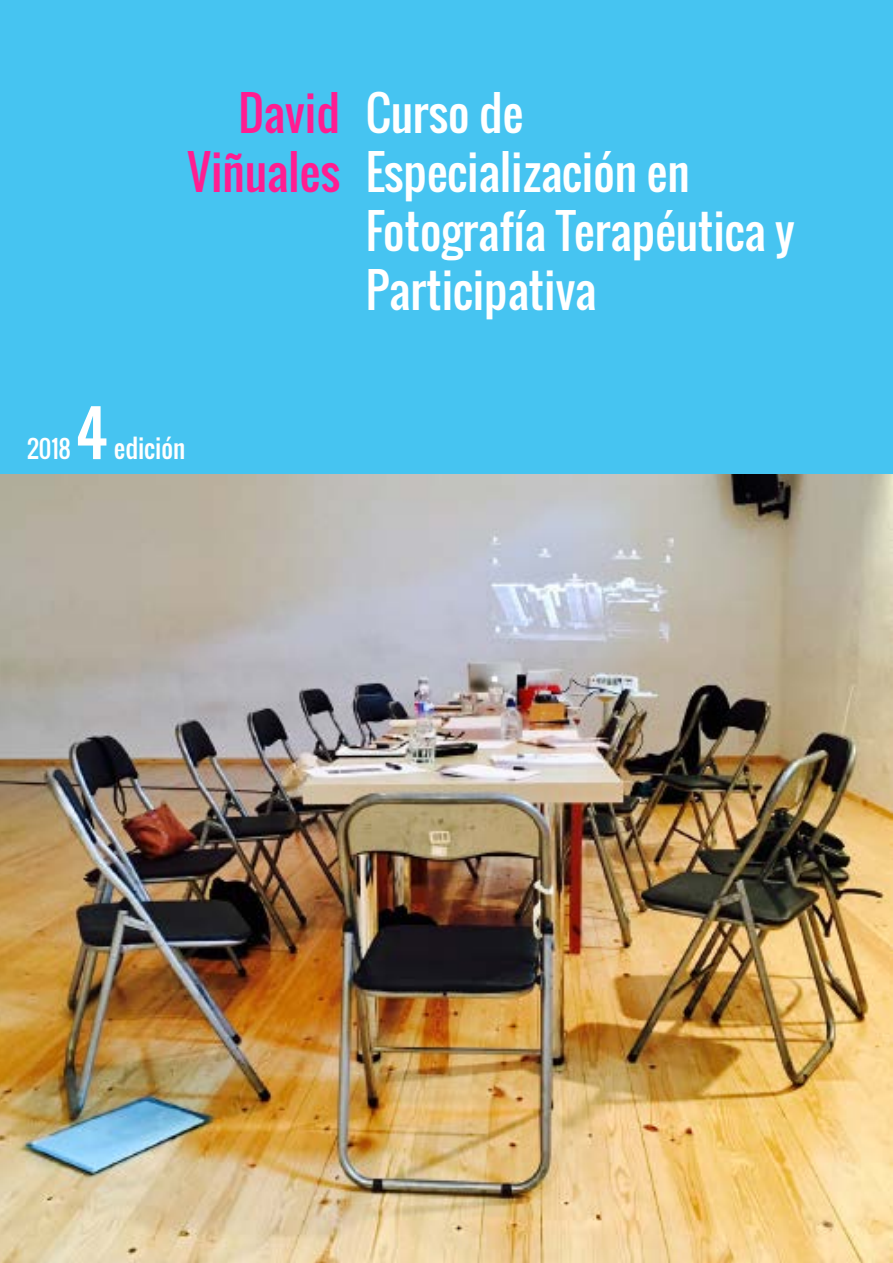
<style>
.page{position:relative;width:893px;height:1263px;background:#fff}
.page>*{position:absolute;margin:0;border:0;box-sizing:border-box;transform-origin:0 0}
.t1{font:60.45px "Oswald";color:#fff}
.t2{font:46.05px/58.9px "Oswald";color:#fff}
.t3{font:46.05px/58.9px "Oswald";color:#ff1d91;text-align:right}
.t4{font:25.05px "Oswald";color:#fff}
.t5{font:23.7px "Oswald";color:#fff}
</style>
<div class="page">
<div style="left:0;top:0;width:893px;height:499px;background:#46c4f1"></div>
<img style="left:0;top:474px;width:893px;height:789px">
<p class="t3" style="left:187px;top:84px;width:154px">David<br>Viñuales</p>
<p class="t2" style="left:366px;top:83px;width:431px">Curso de<br>Especialización en<br>Fotografía Terapéutica y<br>Participativa</p>
<p class="t5" style="left:27px;top:431px;width:45px">2018</p>
<h1 class="t1" style="left:75px;top:387px;width:34px">4</h1>
<p class="t4" style="left:114px;top:429px;width:73px">edición</p>
</div>
